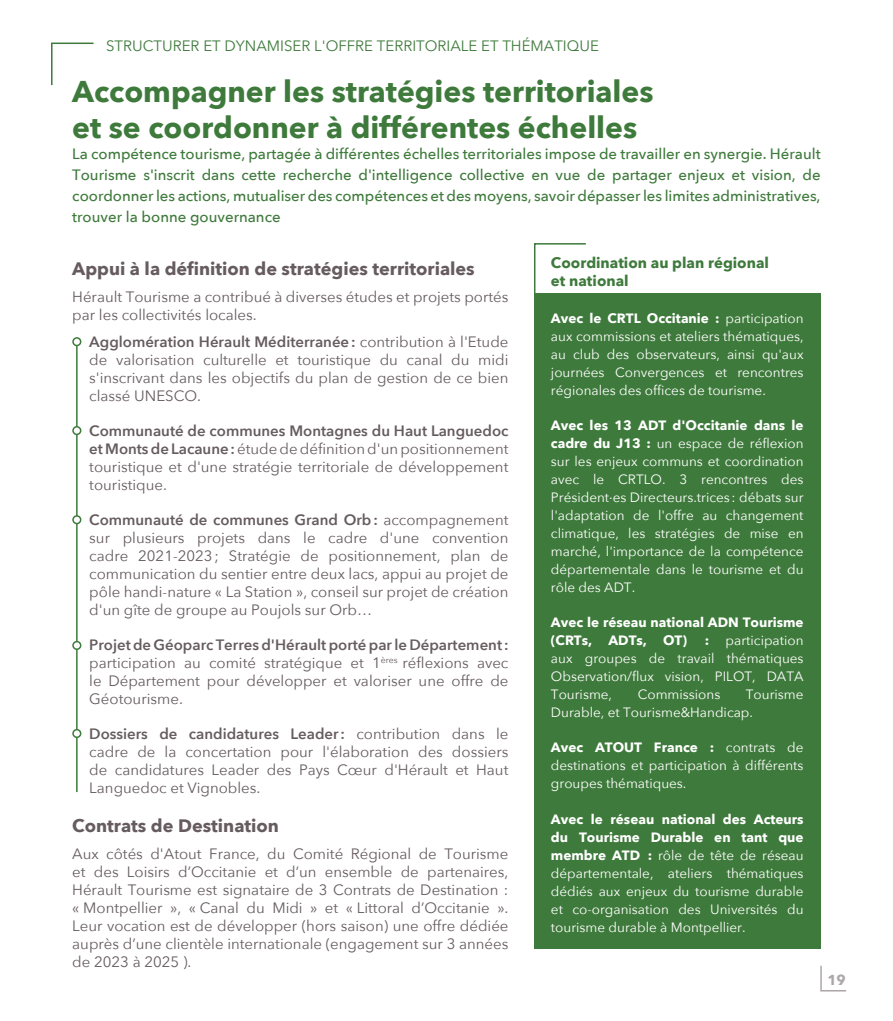
<style>
.page{position:relative;width:893px;height:1021px;background:#fff}
.page>*{position:absolute;margin:0;border:0;box-sizing:border-box;transform-origin:0 0}
.t1{font:700 30px/36px "Avenir Next";color:#3e7a3b}
.t2{font:700 18px "Avenir Next";color:#665c5f}
.t3{font:15px/18px "Avenir Next";color:#665c5f;text-align:justify}
.t4{font:500 15px/21px "Avenir Next";color:#3e7a3b;text-align:justify}
.t5{font:15px "Avenir Next";color:#3e7a3b}
.t6{font:700 15px/18px "Avenir Next";color:#3e7a3b}
.t7{font:700 14.4px "Avenir Next";color:#ada6a8}
.t8{font:13.5px/18px "Avenir Next";color:#fff;text-align:justify}
.t9{font:700 13.5px/18px "Avenir Next";color:#fff}
.s1{font-weight:600}
.s2{font-weight:700}
</style>
<div class="page">
<svg style="left:820px;top:965px;width:26px;height:27px"></svg>
<hr style="left:76px;top:345px;width:2px;height:447px;background:#3e7a3b">
<div style="left:72px;top:337px;width:9px;height:9px;border:2px solid #3e7a3b;border-radius:50%"></div>
<div style="left:73px;top:427px;width:8px;height:7px;background:#fff;border-radius:50%"></div>
<div style="left:72px;top:426px;width:9px;height:9px;border:2px solid #3e7a3b;border-radius:50%"></div>
<div style="left:73px;top:516px;width:8px;height:7px;background:#fff;border-radius:50%"></div>
<div style="left:72px;top:515px;width:9px;height:9px;border:2px solid #3e7a3b;border-radius:50%"></div>
<div style="left:73px;top:641px;width:8px;height:8px;background:#fff;border-radius:50%"></div>
<div style="left:72px;top:641px;width:9px;height:9px;border:2px solid #3e7a3b;border-radius:50%"></div>
<div style="left:73px;top:729px;width:8px;height:8px;background:#fff;border-radius:50%"></div>
<div style="left:72px;top:729px;width:9px;height:9px;border:2px solid #3e7a3b;border-radius:50%"></div>
<svg style="left:534px;top:243px;width:52px;height:50px"></svg>
<div style="left:534px;top:293px;width:287px;height:655px;background:#3e7a3b"></div>
<svg style="left:51px;top:42px;width:43px;height:44px"></svg>
<p class="t5" style="left:106px;top:33px;width:494px">STRUCTURER ET DYNAMISER L'OFFRE TERRITORIALE ET THÉMATIQUE</p>
<h1 class="t1" style="left:72px;top:73px;width:583px">Accompagner les stratégies territoriales et se coordonner à différentes échelles</h1>
<p class="t4" style="left:72px;top:143px;width:750px">La compétence tourisme, partagée à différentes échelles territoriales impose de travailler en synergie. Hérault Tourisme s'inscrit dans cette recherche d'intelligence collective en vue de partager enjeux et vision, de coordonner les actions, mutualiser des compétences et des moyens, savoir dépasser les limites administratives, trouver la bonne gouvernance</p>
<p class="t2" style="left:72px;top:253px;width:404px">Appui à la définition de stratégies territoriales</p>
<p class="t3" style="left:72px;top:287px;width:438px">Hérault Tourisme a contribué à diverses études et projets portés par les collectivités locales.</p>
<p class="t3" style="left:89px;top:332px;width:421px"><span class="s1">Agglomération Hérault Méditerranée:</span> contribution à l'Etude de valorisation culturelle et touristique du canal du midi s'inscrivant dans les objectifs du plan de gestion de ce bien classé UNESCO.</p>
<p class="t3" style="left:89px;top:421px;width:421px"><span class="s1">Communauté de communes Montagnes du Haut Languedoc et Monts de Lacaune:</span> étude de définition d'un positionnement touristique et d'une stratégie territoriale de développement touristique.</p>
<p class="t3" style="left:89px;top:510px;width:421px"><span class="s1">Communauté de communes Grand Orb:</span> accompagnement sur plusieurs projets dans le cadre d'une convention cadre 2021-2023; Stratégie de positionnement, plan de communication du sentier entre deux lacs, appui au projet de pôle handi-nature « La Station », conseil sur projet de création d'un gîte de groupe au Poujols sur Orb…</p>
<p class="t3" style="left:89px;top:635px;width:421px"><span class="s1">Projet de Géoparc Terres d'Hérault porté par le Département: </span>participation au comité stratégique et 1<sup>ères</sup> réflexions avec le Département pour développer et valoriser une offre de Géotourisme.</p>
<p class="t3" style="left:89px;top:724px;width:421px"><span class="s1">Dossiers de candidatures Leader:</span> contribution dans le cadre de la concertation pour l'élaboration des dossiers de candidatures Leader des Pays Cœur d'Hérault et Haut Languedoc et Vignobles.</p>
<p class="t2" style="left:72px;top:810px;width:208px">Contrats de Destination</p>
<p class="t3" style="left:72px;top:844px;width:438px">Aux côtés d'Atout France, du Comité Régional de Tourisme et des Loisirs d’Occitanie et d’un ensemble de partenaires, Hérault Tourisme est signataire de 3 Contrats de Destination : « Montpellier », « Canal du Midi » et « Littoral d’Occitanie ».<br>Leur vocation est de développer (hors saison) une offre dédiée auprès d’une clientèle internationale (engagement sur 3 années de 2023 à 2025 ).</p>
<p class="t6" style="left:551px;top:253px;width:219px">Coordination au plan régional et national</p>
<p class="t8" style="left:551px;top:309px;width:254px"><span class="s2">Avec le CRTL Occitanie :</span> participation aux commissions et ateliers thématiques, au club des observateurs, ainsi qu'aux journées Convergences et rencontres régionales des offices de tourisme.</p>
<p class="t8" style="left:551px;top:416px;width:254px"><span class="s2">Avec les 13 ADT d'Occitanie dans le cadre du J13 :</span> un espace de réflexion sur les enjeux communs et coordination avec le CRTLO. 3 rencontres des Président.es Directeurs.trices : débats sur l'adaptation de l'offre au changement climatique, les stratégies de mise en marché, l'importance de la compétence départementale dans le tourisme et du rôle des ADT.</p>
<p class="t9" style="left:551px;top:613px;width:254px">Avec le réseau national ADN Tourisme (CRTs, ADTs, OT)</p>
<p class="t8" style="left:551px;top:631px;width:254px;text-indent:154px"><span class="s2">:</span> participation aux groupes de travail thématiques Observation/flux vision, PILOT, DATA Tourisme,</p>
<p class="t8" style="left:638px;top:685px;width:84px">Commissions</p>
<p class="t8" style="left:551px;top:685px;width:254px;text-indent:195px">Tourisme<br>Durable, et Tourisme&amp;Handicap.</p>
<p class="t8" style="left:551px;top:738px;width:254px"><span class="s2">Avec ATOUT France :</span> contrats de destinations et participation à différents groupes thématiques.</p>
<p class="t8" style="left:551px;top:809px;width:254px"><span class="s2">Avec le réseau national des Acteurs du Tourisme Durable en tant que membre ATD :</span> rôle de tête de réseau départementale, ateliers thématiques dédiés aux enjeux du tourisme durable et co-organisation des Universités du tourisme durable à Montpellier.</p>
<p class="t7" style="left:827px;top:967px;width:20px">19</p>
</div>
